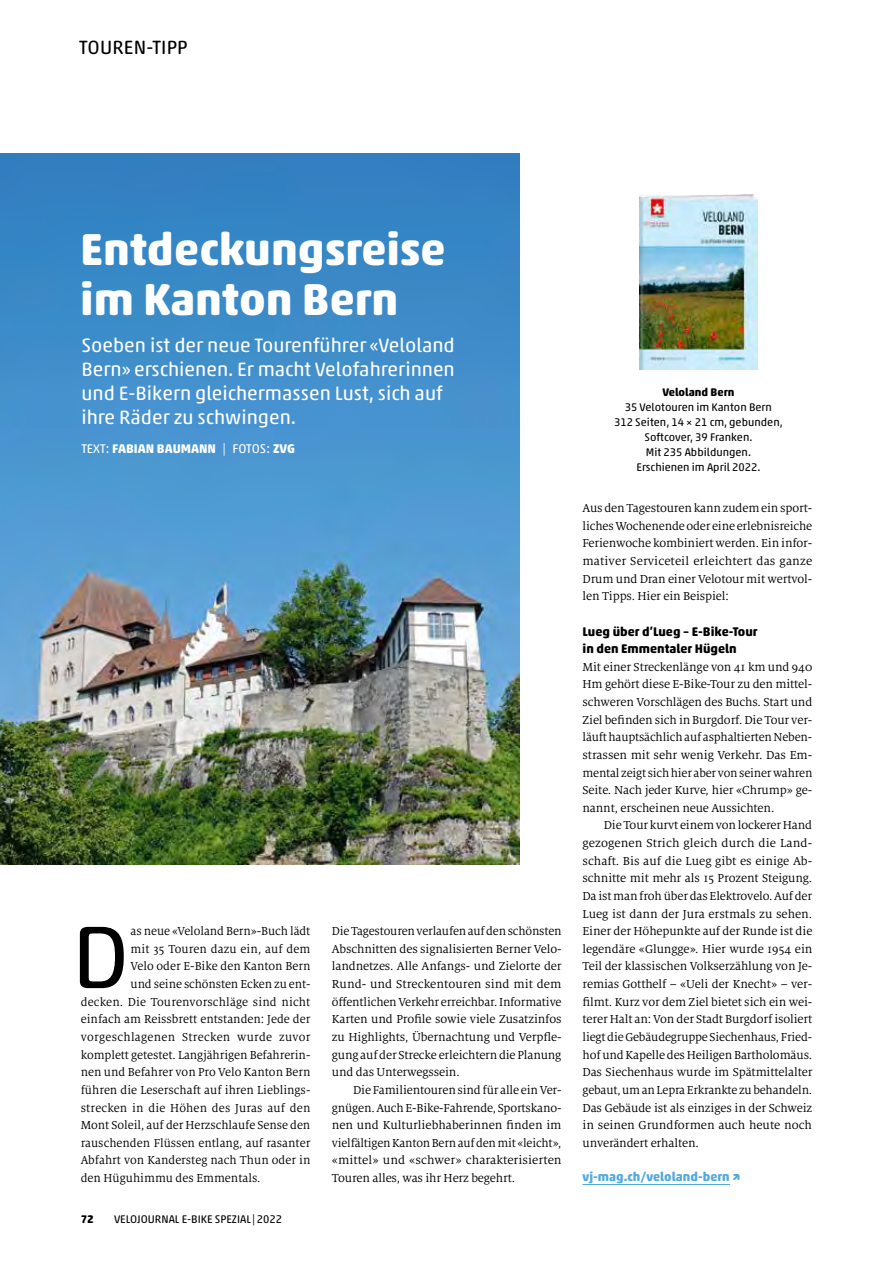
<style>
.page{position:relative;width:893px;height:1263px;background:#fff}
.page>*{position:absolute;margin:0;border:0;box-sizing:border-box;transform-origin:0 0}
.t1{font:90px "Akko Rounded Pro";color:#000}
.t2{font:700 45.45px/49.9px "Akko Rounded Pro";color:#fff}
.t3{font:19.65px/24.3px "Akko Rounded Pro";color:#fff}
.t4{font:19.5px "Akko Rounded Pro";letter-spacing:.01em;color:#000}
.t5{font:12.75px/17.7px "Milo Serif Pro";color:#000;text-align:justify}
.t6{font:700 12.75px/17.5px "Akko Rounded Pro";color:#000}
.t7{font:12.75px "Milo Serif Pro";letter-spacing:.025em;color:#000}
.t8{font:700 12.75px "Akko Rounded Pro";color:#fff}
.t9{font:700 12.75px "Akko Rounded Pro";color:#4faade}
.t10{font:11.25px/15px "Akko Rounded Pro";color:#000;text-align:center}
.t11{font:700 11.25px "Akko Rounded Pro";color:#000}
.s1{font-weight:400}
.s2{font-weight:400;font-size:12.9px}
.s3{font-size:12.9px}
</style>
<div class="page">
<img style="left:0;top:153px;width:520px;height:712px">
<hr style="left:582px;top:1184px;width:148px;height:1px;background:#4faade">
<img style="left:639px;top:195px;width:118px;height:175px">
<h3 class="t4" style="left:79px;top:35px;width:110px">TOUREN-TIPP</h3>
<h2 class="t2" style="left:80px;top:224px;width:367px">Entdeckungsreise im Kanton Bern</h2>
<h3 class="t3" style="left:81px;top:332px;width:375px">Soeben ist der neue Tourenführer «Veloland Bern» erschienen. Er macht Velofahrerinnen und E-Bikern gleichermassen Lust, sich auf ihre Räder zu schwingen.</h3>
<p class="t8" style="left:81px;top:441px;width:215px"><span class="s1">TEXT:</span> FABIAN BAUMANN <span class="s1">|</span> <span class="s2">FOTOS:</span> <span class="s3">ZVG</span></p>
<h1 class="t1" style="left:72px;top:902px;width:59px">D</h1>
<p class="t5" style="left:131px;top:922px;width:181px">as neue «Veloland Bern»-Buch lädt</p>
<p class="t5" style="left:131px;top:940px;width:181px">mit 35 Touren dazu ein, auf dem</p>
<p class="t5" style="left:131px;top:958px;width:181px">Velo oder E-Bike den Kanton Bern</p>
<p class="t5" style="left:131px;top:975px;width:181px">und seine schönsten Ecken zu ent-</p>
<p class="t5" style="left:81px;top:993px;width:231px">decken. Die Tourenvorschläge sind nicht</p>
<p class="t5" style="left:81px;top:1010px;width:231px">einfach am Reissbrett entstanden: Jede der</p>
<p class="t7" style="left:81px;top:1030px;width:231px">vorgeschlagenen Strecken wurde zuvor</p>
<p class="t5" style="left:81px;top:1046px;width:231px">komplett getestet. Langjährigen Befahrerin-</p>
<p class="t5" style="left:81px;top:1063px;width:231px">nen und Befahrer von Pro Velo Kanton Bern</p>
<p class="t5" style="left:81px;top:1081px;width:231px">führen die Leserschaft auf ihren Lieblings-</p>
<p class="t5" style="left:81px;top:1099px;width:231px">strecken in die Höhen des Juras auf den</p>
<p class="t5" style="left:81px;top:1116px;width:231px">Mont Soleil, auf der Herzschlaufe Sense den</p>
<p class="t5" style="left:81px;top:1134px;width:231px">rauschenden Flüssen entlang, auf rasanter</p>
<p class="t5" style="left:81px;top:1151px;width:231px">Abfahrt von Kandersteg nach Thun oder in</p>
<p class="t5" style="left:81px;top:1169px;width:181px">den Hüguhimmu des Emmentals.</p>
<p class="t11" style="left:81px;top:1212px;width:14px">72</p>
<p class="t10" style="left:114px;top:1211px;width:169px">VELOJOURNAL E-BIKE SPEZIAL |2022</p>
<p class="t5" style="left:332px;top:922px;width:231px">Die Tagestouren verlaufen auf den schönsten Abschnitten des signalisierten Berner Velo&shy;landnetzes. Alle Anfangs- und Zielorte der Rund- und Streckentouren sind mit dem öffentlichen Verkehr erreichbar. Informative Karten und Profile sowie viele Zusatzinfos zu Highlights, Übernachtung und Verpfle&shy;gung auf der Strecke erleichtern die Planung und das Unterwegssein.</p>
<p class="t5" style="left:332px;top:1081px;width:231px;text-indent:21px">Die Familientouren sind für alle ein Ver&shy;gnügen. Auch E-Bike-Fahrende, Sportskano&shy;nen und Kulturliebhaberinnen finden im vielfältigen Kanton Bern auf den mit «leicht», «mittel» und «schwer» charakterisierten Touren alles, was ihr Herz begehrt.</p>
<p class="t11" style="left:662px;top:385px;width:74px">Veloland Bern</p>
<p class="t10" style="left:614px;top:400px;width:170px">35 Velotouren im Kanton Bern<br>312 Seiten, 14 × 21 cm, gebunden,<br>Softcover, 39 Franken.<br>Mit 235 Abbildungen.<br>Erschienen im April 2022.</p>
<p class="t5" style="left:582px;top:499px;width:231px">Aus den Tagestouren kann zudem ein sport&shy;liches Wochenende oder eine erlebnisreiche Ferienwoche kombiniert werden. Ein infor&shy;mativer Serviceteil erleichtert das ganze Drum und Dran einer Velotour mit wertvol&shy;len Tipps. Hier ein Beispiel:</p>
<p class="t6" style="left:582px;top:622px;width:177px">Lueg über d’Lueg – E-Bike-Tour in den Emmentaler Hügeln</p>
<p class="t5" style="left:582px;top:658px;width:231px">Mit einer Streckenlänge von 41 km und 940<br>Hm gehört diese E-Bike-Tour zu den mittel&shy;schweren Vorschlägen des Buchs. Start und Ziel befinden sich in Burgdorf. Die Tour ver&shy;läuft hauptsächlich auf asphaltierten Neben&shy;strassen mit sehr wenig Verkehr. Das Em&shy;mental zeigt sich hier aber von seiner wahren Seite. Nach jeder Kurve, hier «Chrump» ge&shy;nannt, erscheinen neue Aussichten.</p>
<p class="t5" style="left:582px;top:817px;width:231px;text-indent:21px">Die Tour kurvt einem von lockerer Hand gezogenen Strich gleich durch die Land&shy;schaft. Bis auf die Lueg gibt es einige Ab&shy;schnitte mit mehr als 15 Prozent Steigung.<br>Da ist man froh über das Elektrovelo. Auf der Lueg ist dann der Jura erstmals zu sehen.<br>Einer der Höhepunkte auf der Runde ist die legendäre «Glungge». Hier wurde 1954 ein Teil der klassischen Volkserzählung von Je&shy;remias Gotthelf – «Ueli der Knecht» – ver&shy;filmt. Kurz vor dem Ziel bietet sich ein wei&shy;terer Halt an: Von der Stadt Burgdorf isoliert liegt die Gebäudegruppe Siechenhaus, Fried&shy;hof und Kapelle des Heiligen Bartholomäus.<br>Das Siechenhaus wurde im Spätmittelalter gebaut, um an Lepra Erkrankte zu behandeln.<br>Das Gebäude ist als einziges in der Schweiz in seinen Grundformen auch heute noch unverändert erhalten.</p>
<p class="t9" style="left:582px;top:1168px;width:160px">vj-mag.ch/veloland-bern ↗</p>
</div>
